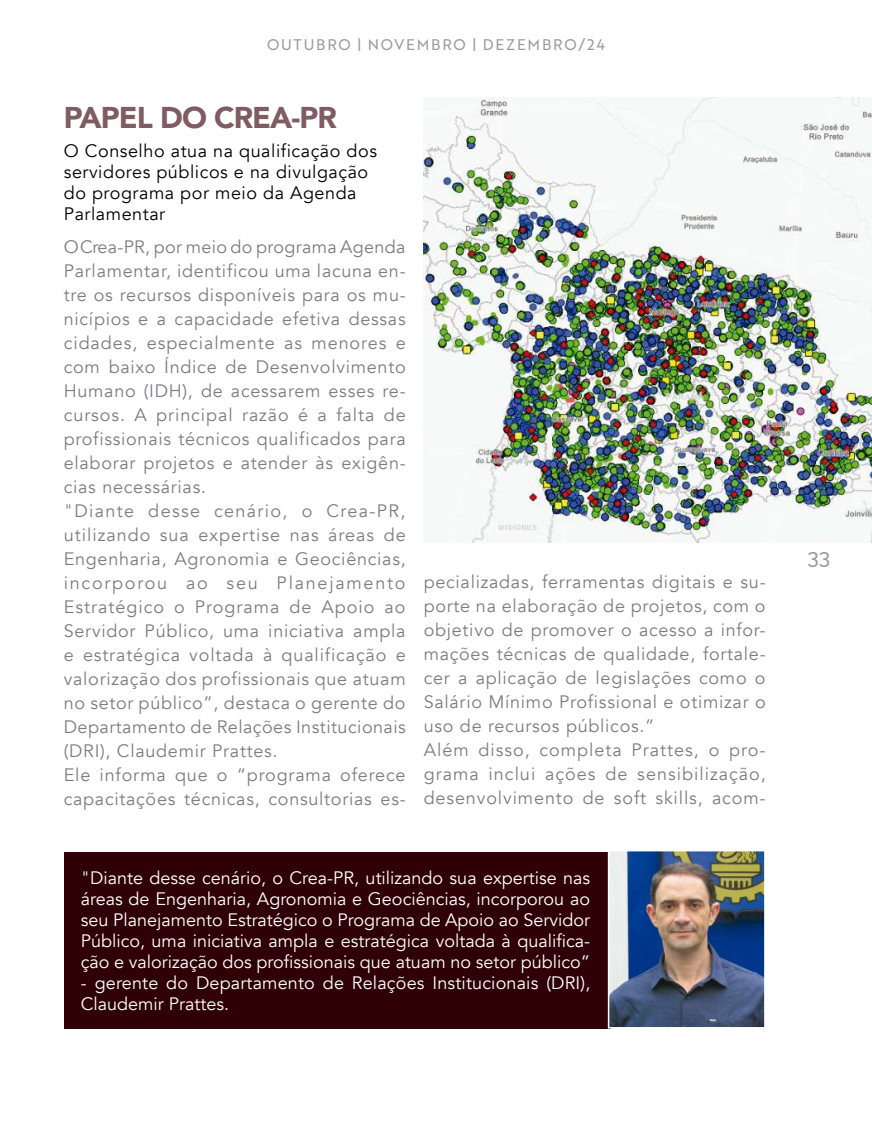
<style>
.page{position:relative;width:872px;height:1127px;background:#fff}
.page>*{position:absolute;margin:0;border:0;box-sizing:border-box;transform-origin:0 0}
.t1{font:900 30px "Avenir";letter-spacing:-.03em;color:#7f5b62}
.t2{font:500 21px "Raleway";color:#9c9ba0}
.t3{font:18px/24px "Avenir";letter-spacing:.04em;color:#7e7c81}
.t4{font:18px/21px "Avenir";color:#fff;text-align:justify}
.t5{font:18px/21px "Avenir";letter-spacing:.03em;color:#000}
.t6{font:15px "Brother 1816 Regular";letter-spacing:.115em;color:#9c9ba0}
</style>
<div class="page">
<img style="left:424px;top:98px;width:448px;height:444px">
<div style="left:64px;top:851px;width:546px;height:177px;background:#2f0005"></div>
<img style="left:611px;top:853px;width:151px;height:172px">
<div style="left:608px;top:850px;width:157px;height:178px;border:2px solid #fff"></div>
<p class="t6" style="left:267px;top:33px;width:339px">OUTUBRO | NOVEMBRO | DEZEMBRO/24</p>
<h1 class="t1" style="left:64px;top:92px;width:275px">PAPEL DO CREA-PR</h1>
<p class="t5" style="left:64px;top:141px;width:315px">O Conselho atua na qualificação dos servidores públicos e na divulgação do programa por meio da Agenda<br>Parlamentar</p>
<p class="t3" style="left:64px;top:235px;width:343px">O Crea-PR, por meio do programa Agenda Parlamentar, identificou uma lacuna en&shy;tre os recursos disponíveis para os mu&shy;nicípios e a capacidade efetiva dessas cidades, especialmente as menores e com baixo Índice de Desenvolvimento Humano (IDH), de acessarem esses re&shy;cursos. A principal razão é a falta de profissionais técnicos qualificados para elaborar projetos e atender às exigên&shy;cias necessárias.<br>"Diante desse cenário, o Crea-PR, utilizando sua expertise nas áreas de Engenharia, Agronomia e Geociências, incorporou ao seu Planejamento Estratégico o Programa de Apoio ao Servidor Público, uma iniciativa ampla e estratégica voltada à qualificação e valorização dos profissionais que atuam no setor público”, destaca o gerente do Departamento de Relações Institucionais (DRI), Claudemir Prattes.<br>Ele informa que o “programa oferece capacitações técnicas, consultorias es-</p>
<p class="t3" style="left:424px;top:570px;width:343px">pecializadas, ferramentas digitais e su&shy;porte na elaboração de projetos, com o objetivo de promover o acesso a infor&shy;mações técnicas de qualidade, fortale&shy;cer a aplicação de legislações como o Salário Mínimo Profissional e otimizar o uso de recursos públicos.”<br>Além disso, completa Prattes, o pro&shy;grama inclui ações de sensibilização, desenvolvimento de soft skills, acom-</p>
<p class="t4" style="left:81px;top:867px;width:511px">"Diante desse cenário, o Crea-PR, utilizando sua expertise nas áreas de Engenharia, Agronomia e Geociências, incorporou ao seu Planejamento Estratégico o Programa de Apoio ao Servidor Público, uma iniciativa ampla e estratégica voltada à qualifica&shy;ção e valorização dos profissionais que atuam no setor público”</p>
<p class="t4" style="left:81px;top:973px;width:511px">- gerente do Departamento de Relações Institucionais (DRI),<br>Claudemir Prattes.</p>
<p class="t2" style="left:807px;top:544px;width:24px">33</p>
</div>
